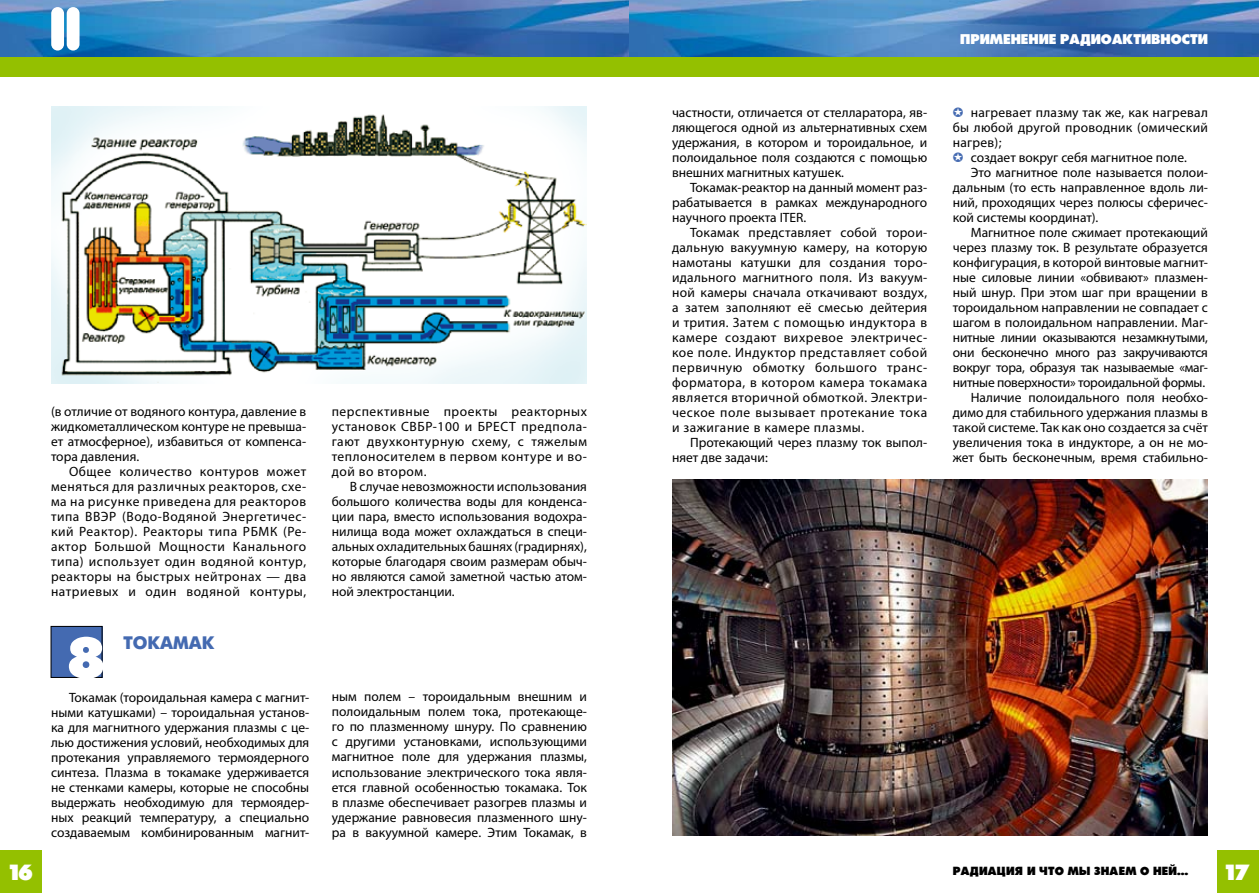
<style>
.page{position:relative;width:1259px;height:893px;background:#fff}
.page>*{position:absolute;margin:0;border:0;box-sizing:border-box;transform-origin:0 0}
.t1{font:63px "Futura Press Press";color:#fff}
.t2{font:24px "Futura Press Press";color:#fff}
.t3{font:18px "Futuris Extra C";color:#446ab1}
.t4{font:15px "Futura Press Press";color:#fff}
.t5{font:13.5px/15px "Myriad Pro";color:#000;text-align:justify}
.t6{font:13.5px "Myriad Pro";letter-spacing:-.02em;color:#000}
.t7{font:13.5px "Myriad Pro";letter-spacing:.02em;color:#000}
.t8{font:12.6px "Futura Press Press";letter-spacing:.02em;color:#000}
</style>
<div class="page">
<img style="left:0;top:0;width:1259px;height:58px">
<div style="left:0;top:58px;width:629px;height:19px;background:#94c000"></div>
<div style="left:0;top:850px;width:42px;height:43px;background:#94c000"></div>
<div style="left:1216px;top:850px;width:43px;height:43px;background:#94c000"></div>
<div style="left:629px;top:58px;width:630px;height:19px;background:#94c000"></div>
<img style="left:51px;top:106px;width:536px;height:277px">
<div style="left:51px;top:626px;width:51px;height:51px;background:#446ab1"></div>
<img style="left:672px;top:479px;width:535px;height:357px">
<div style="left:51px;top:7px;width:13px;height:44px;background:#fff;border-radius:6px"></div>
<div style="left:67px;top:7px;width:13px;height:44px;background:#fff;border-radius:6px"></div>
<p class="t5" style="left:51px;top:404px;width:257px">(в отличие от водяного контура, давление в жидкометаллическом контуре не превыша&shy;ет атмосферное), избавиться от компенса&shy;тора давления.</p>
<p class="t5" style="left:51px;top:464px;width:257px;text-indent:18px">Общее количество контуров может меняться для различных реакторов, схе&shy;ма на рисунке приведена для реакторов типа ВВЭР (Водо-Водяной Энергетичес&shy;кий Реактор). Реакторы типа РБМК (Ре&shy;актор Большой Мощности Канального типа) использует один водяной контур, реакторы на быстрых нейтронах — два натриевых и один водяной контуры,</p>
<p class="t5" style="left:332px;top:404px;width:257px">перспективные проекты реакторных установок СВБР-100 и БРЕСТ предпола&shy;гают двухконтурную схему, с тяжелым теплоносителем в первом контуре и во&shy;дой во втором.</p>
<p class="t5" style="left:332px;top:479px;width:257px;text-indent:18px">В случае невозможности использования большого количества воды для конденса&shy;ции пара, вместо использования водохра&shy;нилища вода может охлаждаться в специ&shy;альных охладительных башнях (градирнях), которые благодаря своим размерам обыч&shy;но являются самой заметной частью атом&shy;ной электростанции.</p>
<h1 class="t1" style="left:68px;top:620px;width:36px">8</h1>
<h3 class="t3" style="left:123px;top:633px;width:14px">ТОК</h3>
<h3 class="t3" style="left:160px;top:633px;width:55px">АМАК</h3>
<p class="t5" style="left:51px;top:689px;width:260px;text-indent:18px">Токамак (тороидальная камера с магнит&shy;ными катушками) – тороидальная установ&shy;ка для магнитного удержания плазмы с це&shy;лью достижения условий, необходимых для протекания управляемого термоядерного синтеза. Плазма в токамаке удерживается не стенками камеры, которые не способны выдержать необходимую для термоядер&shy;ных реакций температуру, а специально создаваемым комбинированным магнит-</p>
<p class="t5" style="left:332px;top:689px;width:257px">ным полем – тороидальным внешним и полоидальным полем тока, протекающе&shy;го по плазменному шнуру. По сравнению с другими установками, использующими магнитное поле для удержания плазмы, использование электрического тока явля&shy;ется главной особенностью токамака. Ток в плазме обеспечивает разогрев плазмы и удержание равновесия плазменного шну&shy;ра в вакуумной камере. Этим Токамак, в</p>
<p class="t5" style="left:672px;top:104px;width:257px">частности, отличается от стелларатора, яв&shy;ляющегося одной из альтернативных схем удержания, в котором и тороидальное, и полоидальное поля создаются с помощью внешних магнитных катушек.</p>
<p class="t5" style="left:672px;top:179px;width:257px;text-indent:18px">Токамак-реактор на данный момент раз&shy;рабатывается в рамках международного научного проекта ITER.</p>
<p class="t5" style="left:672px;top:224px;width:257px;text-indent:18px">Токамак представляет собой торои&shy;дальную вакуумную камеру, на которую намотаны катушки для создания торо&shy;идального магнитного поля. Из вакуум&shy;ной камеры сначала откачивают воздух, а затем заполняют её смесью дейтерия и трития. Затем с помощью индуктора в камере создают вихревое электричес&shy;кое поле. Индуктор представляет собой первичную обмотку большого транс&shy;форматора, в котором камера токамака является вторичной обмоткой. Электри&shy;ческое поле вызывает протекание тока и зажигание в камере плазмы.</p>
<p class="t5" style="left:672px;top:434px;width:257px;text-indent:18px">Протекающий через плазму ток выпол&shy;няет две задачи:</p>
<p class="t4" style="left:960px;top:30px;width:31px">ПРИМЕНЕНИЕ</p>
<p class="t4" style="left:1060px;top:30px;width:21px">РАДИОАКТИ</p>
<p class="t4" style="left:1151px;top:30px;width:49px">ВНОСТИ</p>
<p class="t7" style="left:970px;top:104px;width:239px">нагревает плазму так же, как нагревал</p>
<p class="t7" style="left:952px;top:119px;width:257px">бы любой другой проводник (омический</p>
<p class="t5" style="left:952px;top:135px;width:50px">нагрев);</p>
<p class="t5" style="left:970px;top:150px;width:218px">создает вокруг себя магнитное поле.</p>
<p class="t5" style="left:970px;top:165px;width:239px">Это магнитное поле называется полои-</p>
<p class="t5" style="left:952px;top:180px;width:257px">дальным (то есть направленное вдоль ли-</p>
<p class="t5" style="left:952px;top:195px;width:257px">ний, проходящих через полюсы сферичес-</p>
<p class="t5" style="left:952px;top:210px;width:147px">кой системы координат).</p>
<p class="t5" style="left:970px;top:225px;width:239px">Магнитное поле сжимает протекающий</p>
<p class="t5" style="left:952px;top:240px;width:257px">через плазму ток. В результате образуется</p>
<p class="t5" style="left:952px;top:255px;width:257px">конфигурация, в которой винтовые магнит-</p>
<p class="t5" style="left:952px;top:270px;width:257px">ные силовые линии «обвивают» плазмен-</p>
<p class="t5" style="left:952px;top:285px;width:257px">ный шнур. При этом шаг при вращении в</p>
<p class="t5" style="left:952px;top:300px;width:257px">тороидальном направлении не совпадает с</p>
<p class="t5" style="left:952px;top:315px;width:257px">шагом в полоидальном направлении. Маг-</p>
<p class="t6" style="left:952px;top:329px;width:257px">нитные линии оказываются незамкнутыми,</p>
<p class="t6" style="left:952px;top:344px;width:257px">они бесконечно много раз закручиваются</p>
<p class="t6" style="left:952px;top:359px;width:257px">вокруг тора, образуя так называемые «маг-</p>
<p class="t6" style="left:952px;top:374px;width:254px">нитные поверхности» тороидальной формы.</p>
<p class="t5" style="left:970px;top:390px;width:239px">Наличие полоидального поля необхо-</p>
<p class="t5" style="left:952px;top:405px;width:257px">димо для стабильного удержания плазмы в</p>
<p class="t5" style="left:952px;top:420px;width:257px">такой системе. Так как оно создается за счёт</p>
<p class="t5" style="left:952px;top:435px;width:257px">увеличения тока в индукторе, а он не мо-</p>
<p class="t5" style="left:952px;top:450px;width:257px">жет быть бесконечным, время стабильно-</p>
<h2 class="t2" style="left:10px;top:858px;width:24px">16</h2>
<p class="t8" style="left:952px;top:864px;width:237px">Радиация и что мы знаем о ней…</p>
<h2 class="t2" style="left:1225px;top:858px;width:25px">17</h2>
</div>
